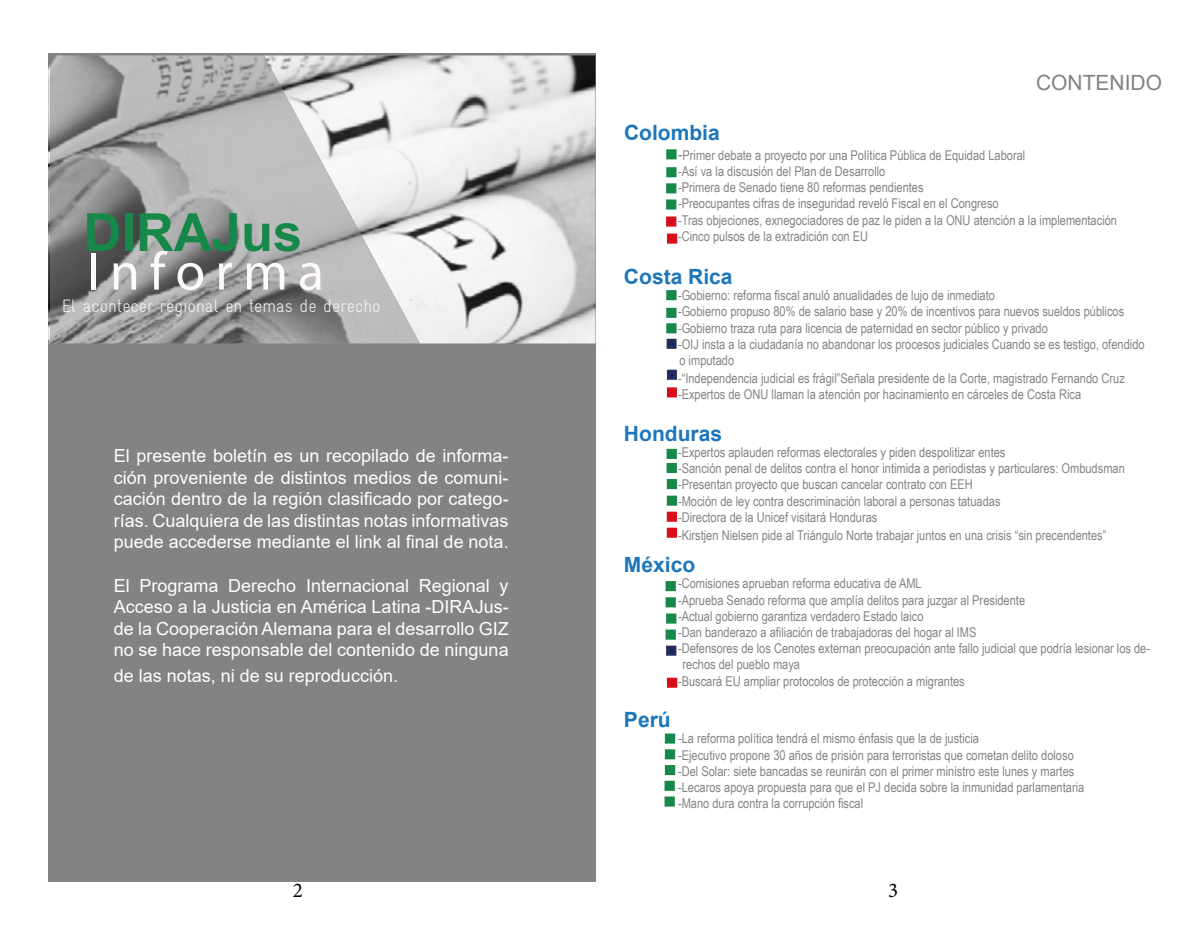
<style>
.page{position:relative;width:1191px;height:936px;background:#fff}
.page>*{position:absolute;margin:0;border:0;box-sizing:border-box;transform-origin:0 0}
.t1{font:54px "Myriad Pro";letter-spacing:.185em;color:#fefafc}
.t2{font:700 52.5px "Arial";color:#168849}
.t3{font:700 21px "Arial";color:#1c76bc}
.t4{font:21px "Arial";color:#828482}
.t5{font:21px "Minion Pro";color:#000}
.t6{font:18px/21.6px "Arial";color:#fffdfd;text-align:justify}
.t7{font:300 condensed 18px "Gravur";color:#f8f6fb}
.t8{font:13.5px/16.2px "Arial Narrow";color:#828482}
.s1{font-size:16.5px}
</style>
<div class="page">
<div style="left:48px;top:54px;width:547px;height:827px;background:#818482"></div>
<img style="left:48px;top:55px;width:547px;height:288px">
<img style="left:50px;top:55px;width:370px;height:288px">
<svg style="left:666px;top:290px;width:10px;height:10px"></svg>
<svg style="left:666px;top:308px;width:10px;height:10px"></svg>
<svg style="left:666px;top:323px;width:10px;height:10px"></svg>
<svg style="left:666px;top:149px;width:10px;height:10px"></svg>
<svg style="left:666px;top:167px;width:10px;height:10px"></svg>
<svg style="left:666px;top:183px;width:10px;height:10px"></svg>
<svg style="left:666px;top:449px;width:11px;height:10px"></svg>
<svg style="left:666px;top:463px;width:11px;height:10px"></svg>
<svg style="left:665px;top:581px;width:11px;height:10px"></svg>
<div style="left:665px;top:765px;width:10px;height:10px;background:#168849"></div>
<div style="left:665px;top:733px;width:10px;height:10px;background:#168849;border:3px solid #16884a"></div>
<div style="left:665px;top:749px;width:10px;height:10px;background:#168849;border:3px solid #16884a"></div>
<svg style="left:667px;top:387px;width:10px;height:10px"></svg>
<svg style="left:666px;top:645px;width:10px;height:10px"></svg>
<svg style="left:666px;top:339px;width:10px;height:10px"></svg>
<div style="left:667px;top:511px;width:10px;height:10px;background:#d70a19;border:3px solid #d8101c"></div>
<div style="left:667px;top:527px;width:10px;height:10px;background:#d70a19;border:3px solid #d8101c"></div>
<svg style="left:664px;top:780px;width:11px;height:10px"></svg>
<svg style="left:664px;top:796px;width:11px;height:10px"></svg>
<svg style="left:667px;top:369px;width:10px;height:11px"></svg>
<svg style="left:666px;top:199px;width:10px;height:10px"></svg>
<div style="left:667px;top:677px;width:10px;height:10px;background:#d70a19;border:3px solid #d8101c"></div>
<div style="left:667px;top:495px;width:10px;height:10px;background:#168849;border:3px solid #16884a"></div>
<div style="left:667px;top:479px;width:10px;height:10px;background:#168849"></div>
<svg style="left:666px;top:216px;width:10px;height:10px"></svg>
<svg style="left:667px;top:233px;width:10px;height:11px"></svg>
<svg style="left:665px;top:629px;width:11px;height:10px"></svg>
<svg style="left:666px;top:613px;width:10px;height:10px"></svg>
<svg style="left:665px;top:597px;width:11px;height:10px"></svg>
<h2 class="t2" style="left:83px;top:195px;width:220px">DIRAJus</h2>
<h1 class="t1" style="left:87px;top:238px;width:238px">Informa</h1>
<h3 class="t7" style="left:62px;top:295px;width:320px">El acontecer regional en temas de derecho</h3>
<p class="t6" style="left:114px;top:444px;width:396px">El presente boletín es un recopilado de informa&shy;ción proveniente de distintos medios de comuni&shy;cación dentro de la región clasificado por catego&shy;rías. Cualquiera de las distintas notas informativas puede accederse mediante el link al final de nota.</p>
<h3 class="t6" style="left:114px;top:574px;width:396px">El Programa Derecho Internacional Regional y Acceso a la Justicia en América Latina -DIRAJus&shy;de la Cooperación Alemana para el desarrollo GIZ no se hace responsable del contenido de ninguna</h3>
<h3 class="t6" style="left:114px;top:664px;width:286px">de las notas, ni de su reproducción.</h3>
<h3 class="t4" style="left:1036px;top:68px;width:128px">CONTENIDO</h3>
<h3 class="t3" style="left:624px;top:118px;width:97px">Colombia</h3>
<p class="t8" style="left:678px;top:146px;width:440px"><span class="s1">-</span>Primer debate a proyecto por una Política Pública de Equidad Laboral<br>-Así va la discusión del Plan de Desarrollo<br>-Primera de Senado tiene 80 reformas pendientes<br>-Preocupantes cifras de inseguridad reveló Fiscal en el Congreso<br>-Tras objeciones, exnegociadores de paz le piden a la ONU atención a la implementación -Cinco pulsos de la extradición con EU</p>
<h3 class="t3" style="left:624px;top:262px;width:110px">Costa Rica</h3>
<p class="t8" style="left:678px;top:287px;width:468px">-Gobierno: reforma fiscal anuló anualidades de lujo de inmediato<br>-Gobierno propuso 80% de salario base y 20% de incentivos para nuevos sueldos públicos -Gobierno traza ruta para licencia de paternidad en sector público y privado<br>-OIJ insta a la ciudadanía no abandonar los procesos judiciales Cuando se es testigo, ofendido o imputado</p>
<p class="t8" style="left:678px;top:369px;width:448px">-“Independencia judicial es frágil”Señala presidente de la Corte, magistrado Fernando Cruz -Expertos de ONU llaman la atención por hacinamiento en cárceles de Costa Rica</p>
<h3 class="t3" style="left:624px;top:418px;width:100px">Honduras</h3>
<p class="t8" style="left:678px;top:443px;width:448px">-Expertos aplauden reformas electorales y piden despolitizar entes<br>-Sanción penal de delitos contra el honor intimida a periodistas y particulares: Ombudsman -Presentan proyecto que buscan cancelar contrato con EEH<br>-Moción de ley contra descriminación laboral a personas tatuadas<br>-Directora de la Unicef visitará Honduras</p>
<p class="t8" style="left:678px;top:526px;width:430px">-Kirstjen Nielsen pide al Triángulo Norte trabajar juntos en una crisis “sin precendentes”</p>
<h3 class="t3" style="left:624px;top:550px;width:73px">México</h3>
<p class="t8" style="left:678px;top:575px;width:245px">-Comisiones aprueban reforma educativa de AML</p>
<p class="t8" style="left:678px;top:591px;width:349px">-Aprueba Senado reforma que amplía delitos para juzgar al Presidente</p>
<p class="t8" style="left:678px;top:607px;width:247px">-Actual gobierno garantiza verdadero Estado laico</p>
<p class="t8" style="left:678px;top:623px;width:300px">-Dan banderazo a afiliación de trabajadoras del hogar al IMS</p>
<p class="t8" style="left:678px;top:639px;width:473px">-Defensores de los Cenotes externan preocupación ante fallo judicial que podría lesionar los de-</p>
<p class="t8" style="left:682px;top:656px;width:119px">rechos del pueblo maya</p>
<p class="t8" style="left:678px;top:672px;width:288px">-Buscará EU ampliar protocolos de protección a migrantes</p>
<h3 class="t3" style="left:624px;top:704px;width:48px">Perú</h3>
<p class="t8" style="left:678px;top:729px;width:408px">-La reforma política tendrá el mismo énfasis que la de justicia<br>-Ejecutivo propone 30 años de prisión para terroristas que cometan delito doloso -Del Solar: siete bancadas se reunirán con el primer ministro este lunes y martes -Lecaros apoya propuesta para que el PJ decida sobre la inmunidad parlamentaria -Mano dura contra la corrupción fiscal</p>
<h3 class="t5" style="left:293px;top:876px;width:12px">2</h3>
<h3 class="t5" style="left:888px;top:876px;width:12px">3</h3>
</div>
